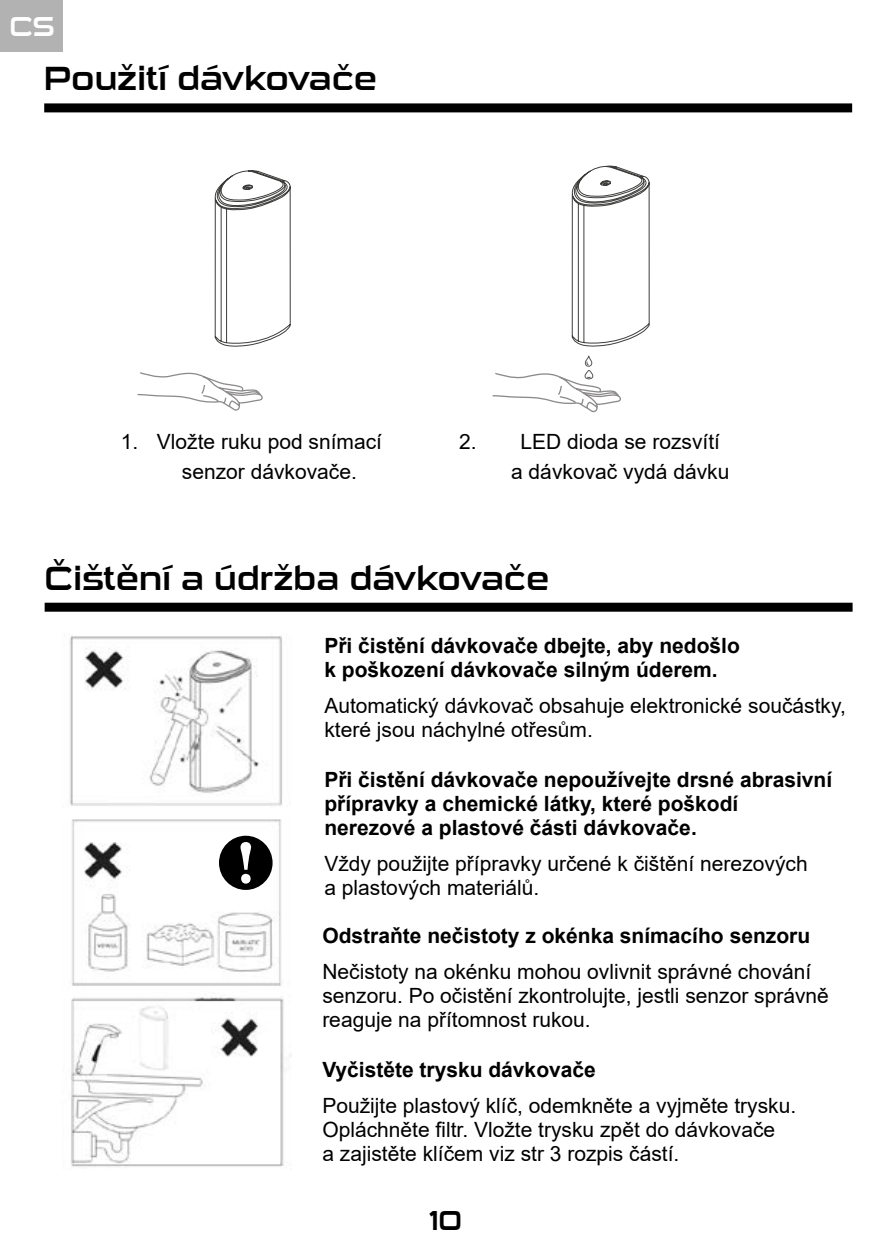
<style>
.page{position:relative;width:893px;height:1259px;background:#fff}
.page>*{position:absolute;margin:0;border:0;box-sizing:border-box;transform-origin:0 0}
.t1{font:33px "Sui Generis Rg";color:#000}
.t2{font:27px "Sui Generis Rg";color:#fff}
.t3{font:27px "Sui Generis Rg";color:#000}
.t4{font:21px/24px "Arial";color:#000}
.t5{font:700 21px/24px "Arial";color:#000}
</style>
<div class="page">
<div style="left:0;top:0;width:63px;height:52px;background:#b3b2b2"></div>
<div style="left:46px;top:105px;width:805px;height:6px;background:#000"></div>
<div style="left:44px;top:103px;width:808px;height:9px;border:3px solid #000"></div>
<svg style="left:137px;top:372px;width:126px;height:39px"></svg>
<svg style="left:214px;top:170px;width:77px;height:177px"></svg>
<svg style="left:492px;top:356px;width:129px;height:57px"></svg>
<svg style="left:571px;top:166px;width:79px;height:181px"></svg>
<div style="left:46px;top:604px;width:805px;height:6px;background:#000"></div>
<div style="left:45px;top:603px;width:808px;height:9px;border:3px solid #000"></div>
<img style="left:69px;top:635px;width:213px;height:351px">
<img style="left:71px;top:997px;width:220px;height:170px">
<svg style="left:219px;top:835px;width:54px;height:55px"></svg>
<p class="t2" style="left:9px;top:11px;width:47px">CS</p>
<h1 class="t1" style="left:44px;top:60px;width:335px">Použití dávkovače</h1>
<p class="t4" style="left:182px;top:426px;width:202px;line-height:30px;text-indent:-61px">1. Vložte ruku pod snímací senzor dávkovače.</p>
<p class="t4" style="left:511px;top:426px;width:220px;line-height:30px;text-indent:-52px">2. LED dioda se rozsvítí a dávkovač vydá dávku</p>
<h1 class="t1" style="left:45px;top:559px;width:506px">Čištění a údržba dávkovače</h1>
<p class="t5" style="left:324px;top:634px;width:417px">Při čistění dávkovače dbejte, aby nedošlo k poškození dávkovače silným úderem.</p>
<p class="t4" style="left:324px;top:694px;width:523px">Automatický dávkovač obsahuje elektronické součástky, které jsou náchylné otřesům.</p>
<p class="t5" style="left:324px;top:768px;width:509px">Při čistění dávkovače nepoužívejte drsné abrasivní přípravky a chemické látky, které poškodí nerezové a plastové části dávkovače.</p>
<p class="t4" style="left:324px;top:852px;width:485px">Vždy použijte přípravky určené k čištění nerezových a plastových materiálů.</p>
<p class="t5" style="left:322px;top:924px;width:489px">Odstraňte nečistoty z okénka snímacího senzoru</p>
<p class="t4" style="left:322px;top:960px;width:508px">Nečistoty na okénku mohou ovlivnit správné chování senzoru. Po očistění zkontrolujte, jestli senzor správně reaguje na přítomnost rukou.</p>
<p class="t5" style="left:322px;top:1058px;width:275px">Vyčistěte trysku dávkovače</p>
<p class="t4" style="left:322px;top:1093px;width:475px">Použijte plastový klíč, odemkněte a vyjměte trysku.<br>Opláchněte filtr. Vložte trysku zpět do dávkovače<br>a zajistěte klíčem viz str 3 rozpis částí.</p>
<p class="t3" style="left:429px;top:1204px;width:34px">10</p>
</div>
